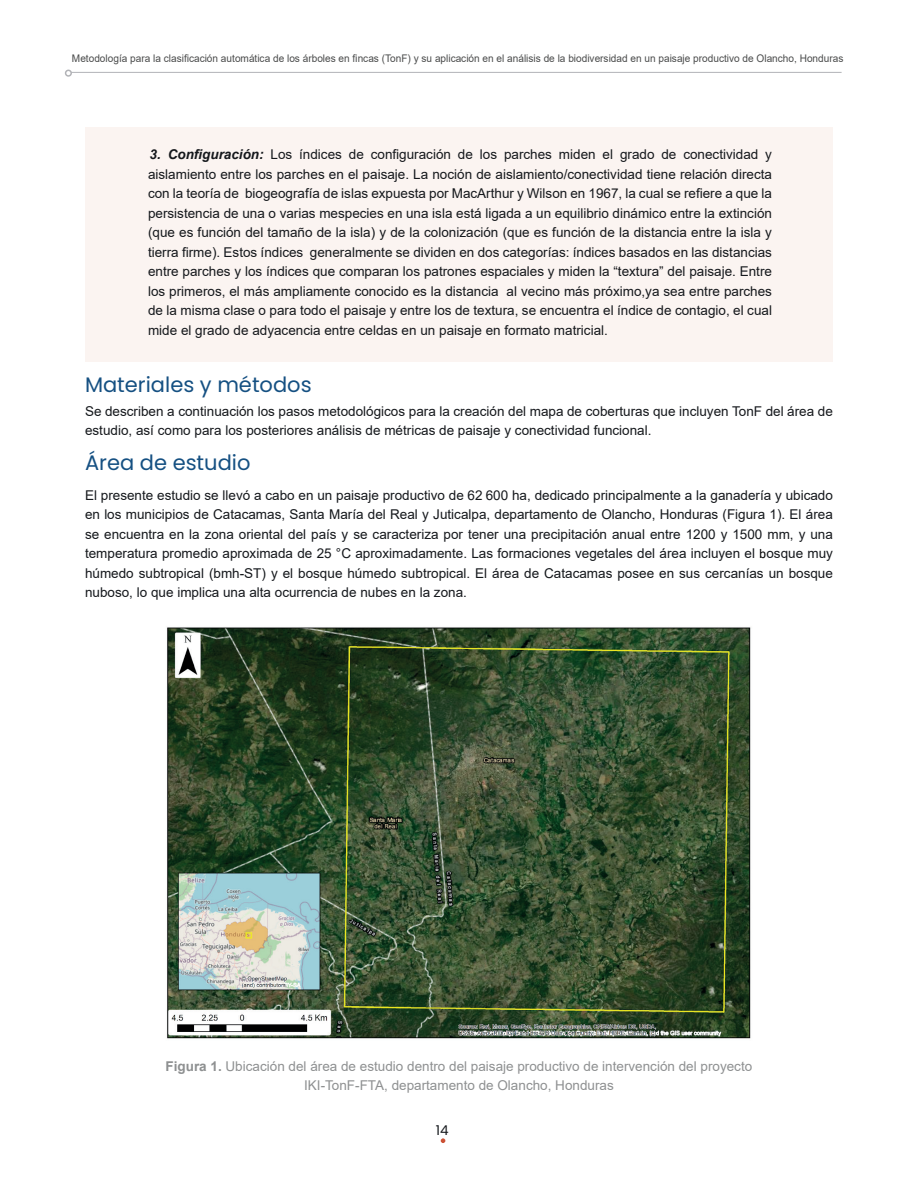
<style>
.page{position:relative;width:918px;height:1188px;background:#fff}
.page>*{position:absolute;margin:0;border:0;box-sizing:border-box;transform-origin:0 0}
.t1{font:21px "Poppins";color:#155082}
.t2{font:13.5px/19.5px "Arial";color:#15181c;text-align:justify}
.t3{font:13.5px/19.5px "Arial";color:#8e9091;text-align:center}
.t4{font:13.5px "Poppins";color:#15181c}
.t5{font:10.5px "Arial";color:#4a4b4b;scale:.96 1}
.s1{font-weight:700;font-style:italic}
.s2{font-family:"Calibri";color:#000001}
.s3{font-weight:700}
</style>
<div class="page">
<hr style="left:68px;top:72px;width:774px;height:1px;background:#b2b3b7">
<div style="left:65px;top:70px;width:7px;height:7px;border:2px solid #b2b3b7;border-radius:50%"></div>
<svg style="left:441px;top:1138px;width:4px;height:5px"></svg>
<div style="left:85px;top:128px;width:748px;height:234px;background:#fbf4f1"></div>
<img style="left:167px;top:627px;width:584px;height:412px">
<p class="t5" style="left:72px;top:51px;width:805px">Metodología para la clasificación automática de los árboles en fincas (TonF) y su aplicación en el análisis de la biodiversidad en un paisaje productivo de Olancho, Honduras</p>
<p class="t2" style="left:148px;top:145px;width:625px"><span class="s1">3. Configuración:</span> Los índices de configuración de los parches miden el grado de conectividad y aislamiento entre los parches en el paisaje. La noción de aislamiento/conectividad tiene relación directa con la teoría de biogeografía de islas expuesta por MacArthur y Wilson en 1967, la cual se refiere a que la persistencia de una o varias mespecies en una isla está ligada a un equilibrio dinámico entre la extinción (que es función del tamaño de la isla) y de la colonización (que es función de la distancia entre la isla y tierra firme). Estos índices generalmente se dividen en dos categorías: índices basados en las distancias entre parches y los índices que comparan los patrones espaciales y miden la “textura” del paisaje. Entre los primeros, el más ampliamente conocido es la distancia al vecino más próximo,ya sea entre parches de la misma clase o para todo el paisaje y entre los de textura, se encuentra el índice de contagio, el cual mide el grado de adyacencia entre celdas en un paisaje en formato matricial.</p>
<h1 class="t1" style="left:85px;top:372px;width:228px">Materiales y métodos</h1>
<p class="t2" style="left:85px;top:401px;width:749px">Se describen a continuación los pasos metodológicos para la creación del mapa de coberturas que incluyen TonF del área de estudio, así como para los posteriores análisis de métricas de paisaje y conectividad funcional.</p>
<h1 class="t1" style="left:85px;top:450px;width:167px">Área de estudio</h1>
<p class="t2" style="left:85px;top:485px;width:749px">El presente estudio se llevó a cabo en un paisaje productivo de 62 600 ha, dedicado principalmente a la ganadería y ubicado en los municipios de Catacamas, Santa María del Real y Juticalpa, departamento de Olancho, Honduras (Figura 1). El área se encuentra en la zona oriental del país y se caracteriza por tener una precipitación anual entre 1200 y 1500 mm, y una temperatura promedio aproximada de 25 °C aproximadamente. Las formaciones vegetales del área incluyen el <span class="s2">b</span>osque muy húmedo subtropical (bmh-ST) y el bosque húmedo subtropical. El área de Catacamas posee en sus cercanías un bosque nuboso, lo que implica una alta ocurrencia de nubes en la zona.</p>
<p class="t3" style="left:166px;top:1056px;width:588px"><span class="s3">Figura 1.</span> Ubicación del área de estudio dentro del paisaje productivo de intervención del proyecto<br>IKI-TonF-FTA, departamento de Olancho, Honduras</p>
<p class="t4" style="left:436px;top:1122px;width:14px">14</p>
</div>
